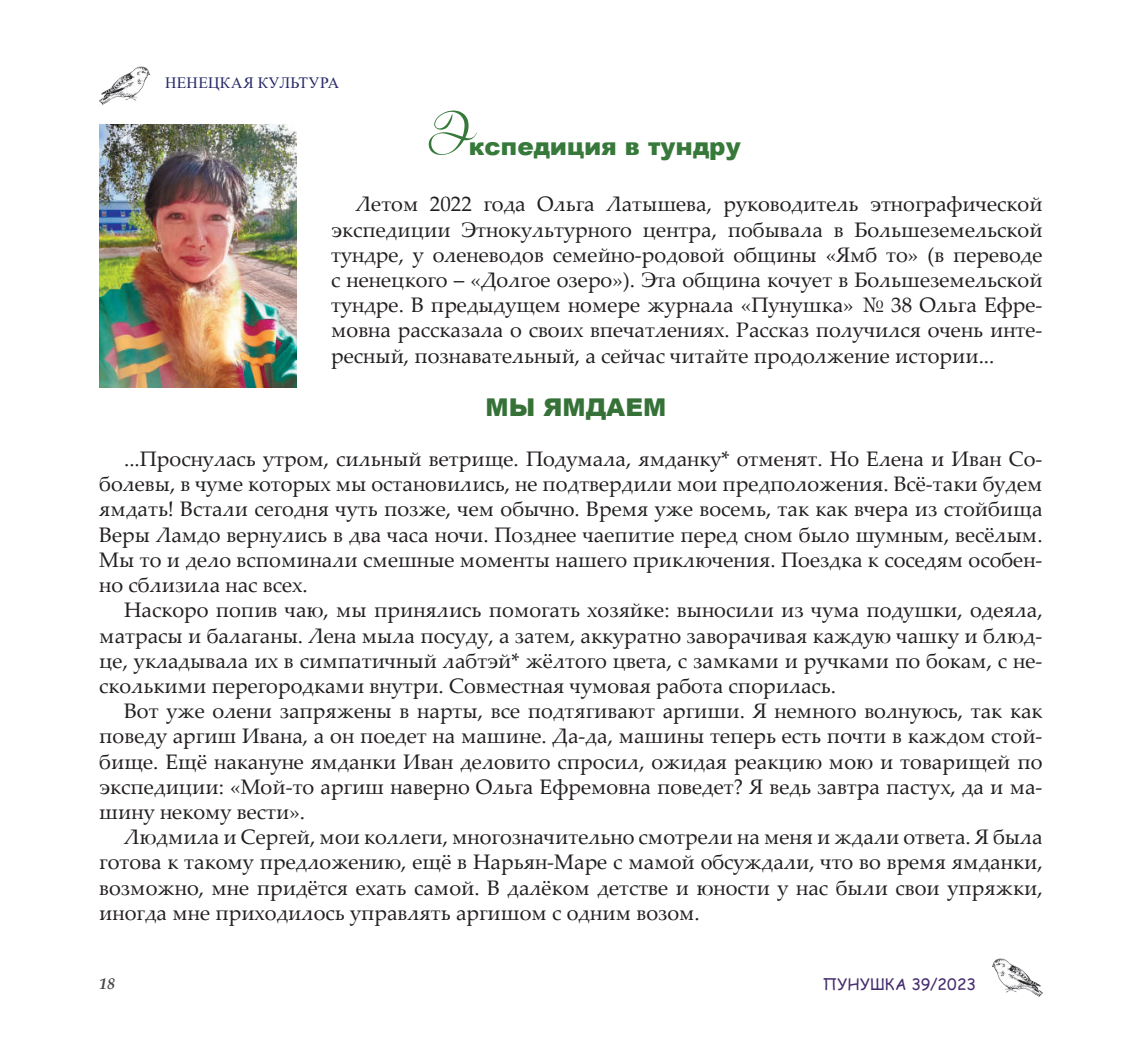
<style>
.page{position:relative;width:1127px;height:1052px;background:#fff}
.page>*{position:absolute;margin:0;border:0;box-sizing:border-box;transform-origin:0 0}
.t1{font:63px "Anastasia Script";color:#36793a}
.t2{font:900 24.5px "Arial";color:#36793a}
.t3{font:900 24.5px "Arial";color:#367238}
.t4{font:21px/25.2px "Palatino Linotype";color:#231f20;text-align:justify}
.t5{font:15.75px "Times New Roman";letter-spacing:.025em;color:#272868}
.t6{font:15.75px "Comic Sans MS";letter-spacing:.01em;color:#462d6f}
.t7{font:italic 700 15.75px "Palatino Linotype";color:#454647}
</style>
<div class="page">
<img style="left:99px;top:66px;width:51px;height:39px">
<img style="left:992px;top:958px;width:50px;height:39px">
<img style="left:99px;top:124px;width:197px;height:263px">
<p class="t5" style="left:165px;top:71px;width:175px">НЕНЕЦКАЯ КУЛЬТУРА</p>
<h1 class="t1" style="left:411px;top:96px;width:47px">Э</h1>
<p class="t2" style="left:468px;top:128px;width:273px">кспедиция в тундру</p>
<p class="t4" style="left:331px;top:191px;width:712px;text-indent:25px">Летом 2022 года Ольга Латышева, руководитель этнографической экспедиции Этнокультурного центра, побывала в Большеземельской тундре, у оленеводов семейно-родовой общины «Ямб то» (в переводе с ненецкого – «Долгое озеро»). Эта община кочует в Большеземельской тундре. В предыдущем номере журнала «Пунушка» № 38 Ольга Ефре&shy;мовна рассказала о своих впечатлениях. Рассказ получился очень инте&shy;ресный, познавательный, а сейчас читайте продолжение истории...</p>
<p class="t3" style="left:485px;top:389px;width:182px">МЫ ЯМДАЕМ</p>
<p class="t4" style="left:99px;top:445px;width:944px;text-indent:25px">...Проснулась утром, сильный ветрище. Подумала, ямданку* отменят. Но Елена и Иван Со&shy;болевы, в чуме которых мы остановились, не подтвердили мои предположения. Всё-таки будем ямдать! Встали сегодня чуть позже, чем обычно. Время уже восемь, так как вчера из стойбища Веры Ламдо вернулись в два часа ночи. Позднее чаепитие перед сном было шумным, весёлым.<br>Мы то и дело вспоминали смешные моменты нашего приключения. Поездка к соседям особен&shy;но сблизила нас всех.</p>
<p class="t4" style="left:99px;top:597px;width:944px;text-indent:25px">Наскоро попив чаю, мы принялись помогать хозяйке: выносили из чума подушки, одеяла, матрасы и балаганы. Лена мыла посуду, а затем, аккуратно заворачивая каждую чашку и блюд&shy;це, укладывала их в симпатичный лабтэй* жёлтого цвета, с замками и ручками по бокам, с не&shy;сколькими перегородками внутри. Совместная чумовая работа спорилась.</p>
<p class="t4" style="left:99px;top:697px;width:944px;text-indent:25px">Вот уже олени запряжены в нарты, все подтягивают аргиши. Я немного волнуюсь, так как поведу аргиш Ивана, а он поедет на машине. Да-да, машины теперь есть почти в каждом стой&shy;бище. Ещё накануне ямданки Иван деловито спросил, ожидая реакцию мою и товарищей по экспедиции: «Мой-то аргиш наверно Ольга Ефремовна поведет? Я ведь завтра пастух, да и ма&shy;шину некому вести».</p>
<p class="t4" style="left:99px;top:823px;width:944px;text-indent:25px">Людмила и Сергей, мои коллеги, многозначительно смотрели на меня и ждали ответа. Я была готова к такому предложению, ещё в Нарьян-Маре с мамой обсуждали, что во время ямданки, возможно, мне придётся ехать самой. В далёком детстве и юности у нас были свои упряжки, иногда мне приходилось управлять аргишом с одним возом.</p>
<p class="t7" style="left:99px;top:972px;width:17px">18</p>
<p class="t6" style="left:822px;top:972px;width:155px">ПУНУШКА 39/2023</p>
</div>
